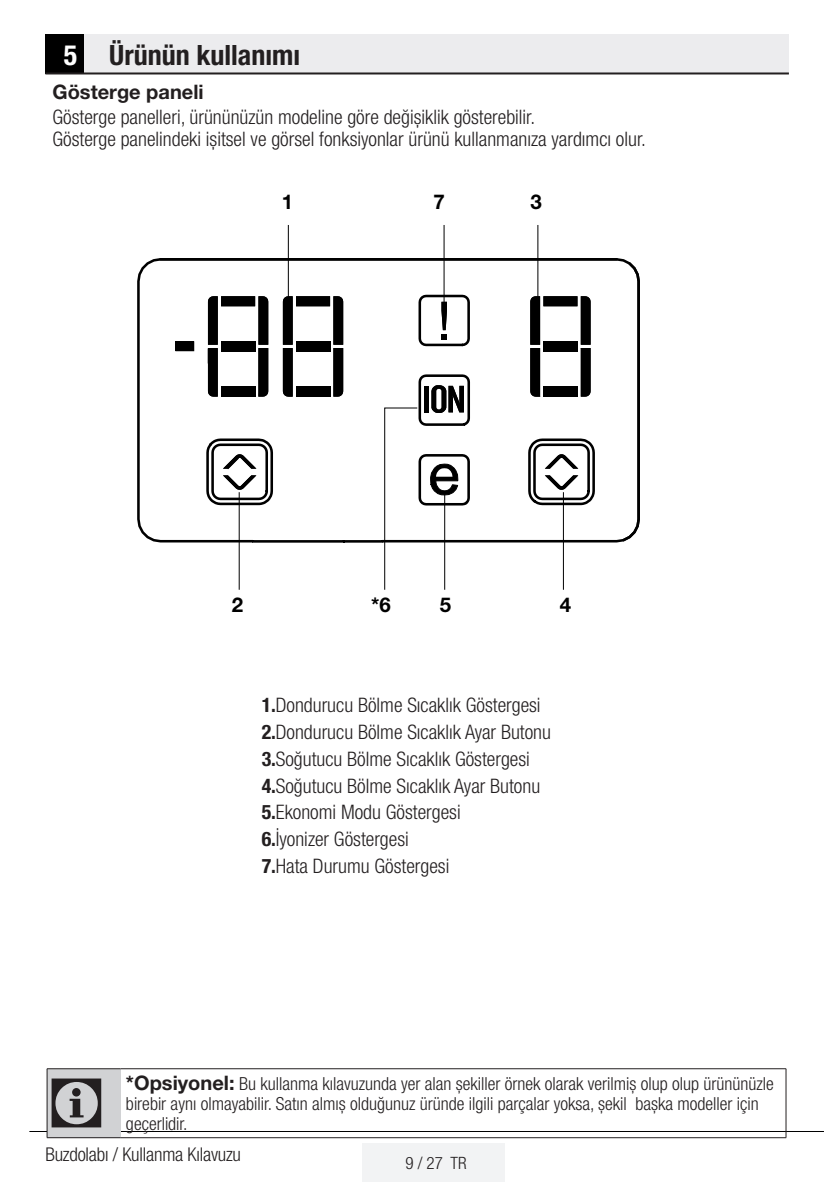
<style>
.page{position:relative;width:840px;height:1191px;background:#fff}
.page>*{position:absolute;margin:0;border:0;box-sizing:border-box;transform-origin:0 0}
.Girintili_Yazi_uyari{font:72px "ZIWARNUN";color:#231f20}
.Unite_Baslik{font:700 condensed 28px "Helvetica Neue LT Pro";color:#231f20}
.t1{font:700 20.4px "Helvetica Neue LT Pro";color:#000}
.Normal_Yazi__10pt{font:300 condensed 20px "Helvetica Neue LT Pro";color:#231f20}
.Girintili_Yazi{font:300 condensed 20px "Helvetica Neue LT Pro";color:#231f20}
.Normal_Yazi__10pt-2{font:700 20px "Helvetica Neue LT Pro";color:#231f20}
.t2{font:300 condensed 19px "Helvetica Neue LT Pro";letter-spacing:-.01em;color:#231f20}
.Girintili_Yazi_uyari-2{font:300 condensed 18px/20px "Helvetica Neue LT Pro";color:#231f20}
.t3{font:300 condensed 17px "Helvetica Neue LT Pro";color:#231f20}
.s1{color:#fff}
.s2{font-weight:700}
.s3{font-weight:700;font-stretch:normal;font-size:20px}
</style>
<div class="page">
<div style="left:362px;top:1143px;width:143px;height:38px;background:#f2f3f4"></div>
<hr style="left:29px;top:1131px;width:794px;height:1px;background:#000">
<div style="left:45px;top:34px;width:40px;height:40px;background:#000"></div>
<div style="left:85px;top:34px;width:703px;height:40px;background:#ececee"></div>
<hr style="left:45px;top:72px;width:743px;height:2px;background:#231f20">
<svg style="left:137px;top:257px;width:489px;height:287px"></svg>
<svg style="left:530px;top:296px;width:60px;height:101px"></svg>
<div style="left:175px;top:341px;width:19px;height:10px;background:#000"></div>
<svg style="left:141px;top:531px;width:8px;height:7px"></svg>
<hr style="left:160px;top:258px;width:456px;height:3px;background:#000">
<svg style="left:619px;top:260px;width:20px;height:283px"></svg>
<svg style="left:526px;top:430px;width:70px;height:84px"></svg>
<hr style="left:288px;top:225px;width:1px;height:97px;background:#000">
<hr style="left:562px;top:492px;width:1px;height:98px;background:#000">
<hr style="left:443px;top:225px;width:1px;height:97px;background:#000">
<hr style="left:537px;top:225px;width:1px;height:97px;background:#000">
<svg style="left:205px;top:293px;width:266px;height:297px"></svg>
<div style="left:47px;top:1068px;width:73px;height:69px;background:#d1d2d4"></div>
<hr style="left:47px;top:1137px;width:73px;height:1px;background:#231f20">
<hr style="left:120px;top:1137px;width:665px;height:1px;background:#231f20">
<hr style="left:47px;top:1069px;width:1px;height:68px;background:#231f20">
<hr style="left:785px;top:1069px;width:1px;height:68px;background:#231f20">
<hr style="left:47px;top:1068px;width:73px;height:1px;background:#231f20">
<hr style="left:120px;top:1068px;width:665px;height:1px;background:#231f20">
<p class="Unite_Baslik" style="left:64px;top:38px;width:238px"><span class="s1">5</span> Ürünün kullanımı</p>
<p class="Normal_Yazi__10pt-2" style="left:52px;top:80px;width:153px">Gösterge paneli</p>
<p class="Girintili_Yazi" style="left:52px;top:106px;width:484px">Gösterge panelleri, ürününüzün modeline göre değişiklik gösterebilir.</p>
<p class="Girintili_Yazi" style="left:52px;top:128px;width:594px">Gösterge panelindeki işitsel ve görsel fonksiyonlar ürünü kullanmanıza yardımcı olur.</p>
<p class="t1" style="left:281px;top:189px;width:13px">1</p>
<p class="t1" style="left:433px;top:189px;width:13px">7</p>
<p class="t1" style="left:530px;top:189px;width:13px">3</p>
<p class="t1" style="left:232px;top:592px;width:13px">2</p>
<p class="t1" style="left:371px;top:592px;width:21px">*6</p>
<p class="t1" style="left:439px;top:592px;width:13px">5</p>
<p class="t1" style="left:559px;top:592px;width:13px">4</p>
<p class="Normal_Yazi__10pt" style="left:261px;top:693px;width:280px"><span class="s2">1.</span>Dondurucu Bölme Sıcaklık Göstergesi</p>
<p class="Normal_Yazi__10pt" style="left:261px;top:720px;width:290px"><span class="s2">2.</span>Dondurucu Bölme Sıcaklık Ayar Butonu</p>
<p class="Normal_Yazi__10pt" style="left:261px;top:747px;width:269px"><span class="s2">3.</span>Soğutucu Bölme Sıcaklık Göstergesi</p>
<p class="Normal_Yazi__10pt" style="left:261px;top:774px;width:280px"><span class="s2">4.</span>Soğutucu Bölme Sıcaklık Ayar Butonu</p>
<p class="Normal_Yazi__10pt" style="left:261px;top:801px;width:200px"><span class="s2">5.</span>Ekonomi Modu Göstergesi</p>
<p class="Normal_Yazi__10pt" style="left:261px;top:827px;width:148px"><span class="s2">6.</span>İyonizer Göstergesi</p>
<p class="Normal_Yazi__10pt" style="left:261px;top:854px;width:189px"><span class="s2">7.</span>Hata Durumu Göstergesi</p>
<p class="Girintili_Yazi_uyari" style="left:47px;top:1065px;width:63px">C</p>
<p class="Girintili_Yazi_uyari-2" style="left:126px;top:1073px;width:649px"><span class="s3">*Opsiyonel:</span> Bu kullanma kılavuzunda yer alan şekiller örnek olarak verilmiş olup olup ürününüzle birebir aynı olmayabilir. Satın almış olduğunuz üründe ilgili parçalar yoksa, şekil başka modeller için geçerlidir.</p>
<p class="t2" style="left:45px;top:1143px;width:197px">Buzdolabı / Kullanma Kılavuzu</p>
<p class="t3" style="left:405px;top:1153px;width:62px">9 / 27 TR</p>
</div>
